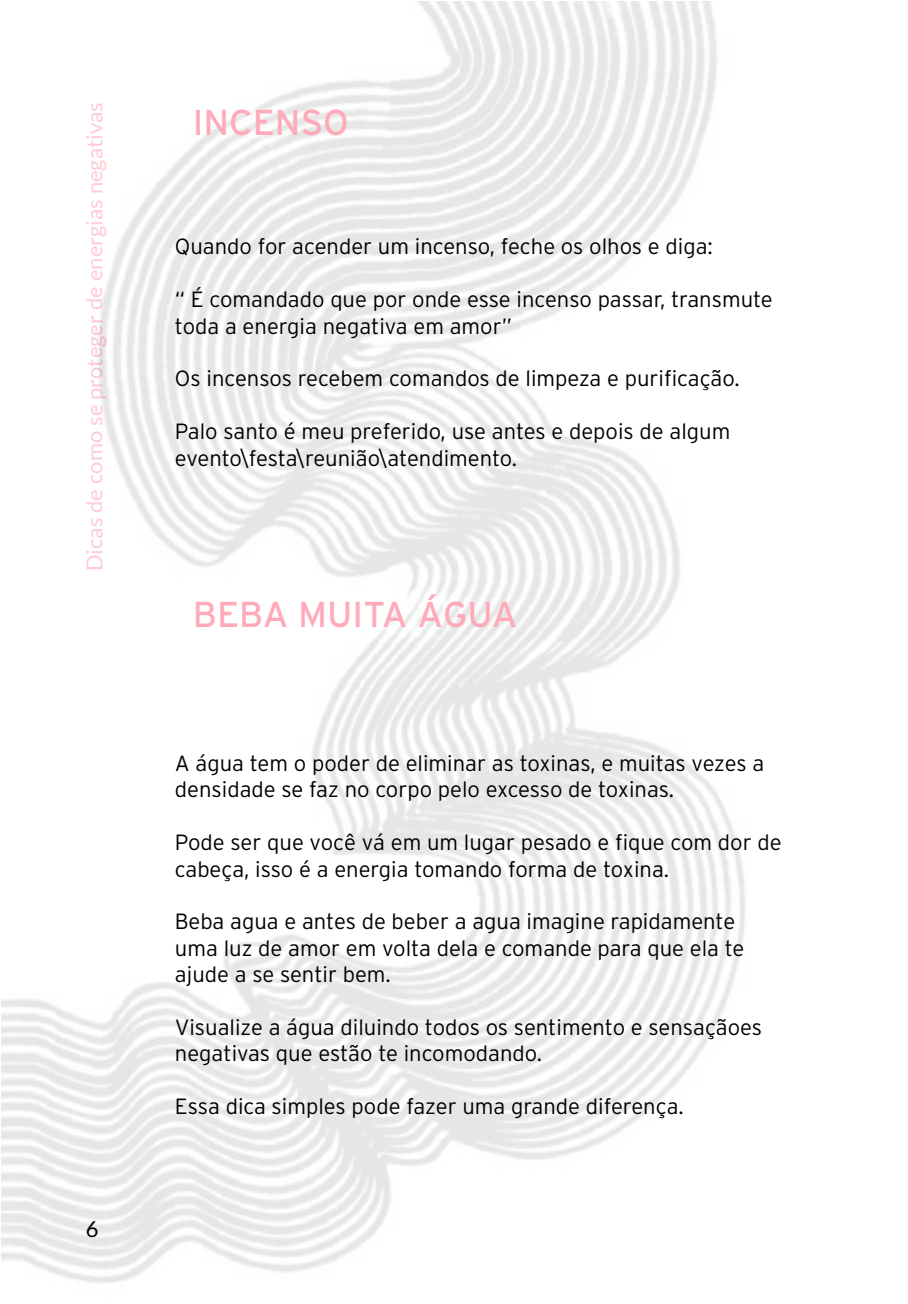
<style>
.page{position:relative;width:908px;height:1304px;background:#fff}
.page>*{position:absolute;margin:0;border:0;box-sizing:border-box;transform-origin:0 0}
.t1{font:36px "Interstate";color:#ffaab9}
.t2{font:300 22px/26.4px "Interstate";color:#000}
.t3{font:22px "Lato";color:#ffccd5}
.t4{font:22px "Lato";color:#000}
</style>
<div class="page">
<img style="left:1px;top:1px;width:745px;height:1282px">
<p class="t3" style="left:82px;top:571px;width:470px;rotate:-90deg">Dicas de como se proteger de energias negativas</p>
<p class="t4" style="left:86px;top:1216px;width:14px">6</p>
<h1 class="t1" style="left:193px;top:101px;width:157px">INCENSO</h1>
<p class="t2" style="left:175px;top:233px;width:539px">Quando for acender um incenso, feche os olhos e diga:</p>
<p class="t2" style="left:175px;top:286px;width:599px">“ É comandado que por onde esse incenso passar, transmute toda a energia negativa em amor”</p>
<p class="t2" style="left:175px;top:365px;width:566px">Os incensos recebem comandos de limpeza e purificação.</p>
<p class="t2" style="left:175px;top:418px;width:556px">Palo santo é meu preferido, use antes e depois de algum evento\festa\reunião\atendimento.</p>
<h1 class="t1" style="left:193px;top:593px;width:326px">BEBA MUITA ÁGUA</h1>
<p class="t2" style="left:175px;top:750px;width:590px">A água tem o poder de eliminar as toxinas, e muitas vezes a densidade se faz no corpo pelo excesso de toxinas.</p>
<p class="t2" style="left:175px;top:829px;width:608px">Pode ser que você vá em um lugar pesado e fique com dor de cabeça, isso é a energia tomando forma de toxina.</p>
<p class="t2" style="left:175px;top:908px;width:570px">Beba agua e antes de beber a agua imagine rapidamente uma luz de amor em volta dela e comande para que ela te ajude a se sentir bem.</p>
<p class="t2" style="left:175px;top:1014px;width:588px">Visualize a água diluindo todos os sentimento e sensaçãoes negativas que estão te incomodando.</p>
<p class="t2" style="left:175px;top:1093px;width:510px">Essa dica simples pode fazer uma grande diferença.</p>
</div>
